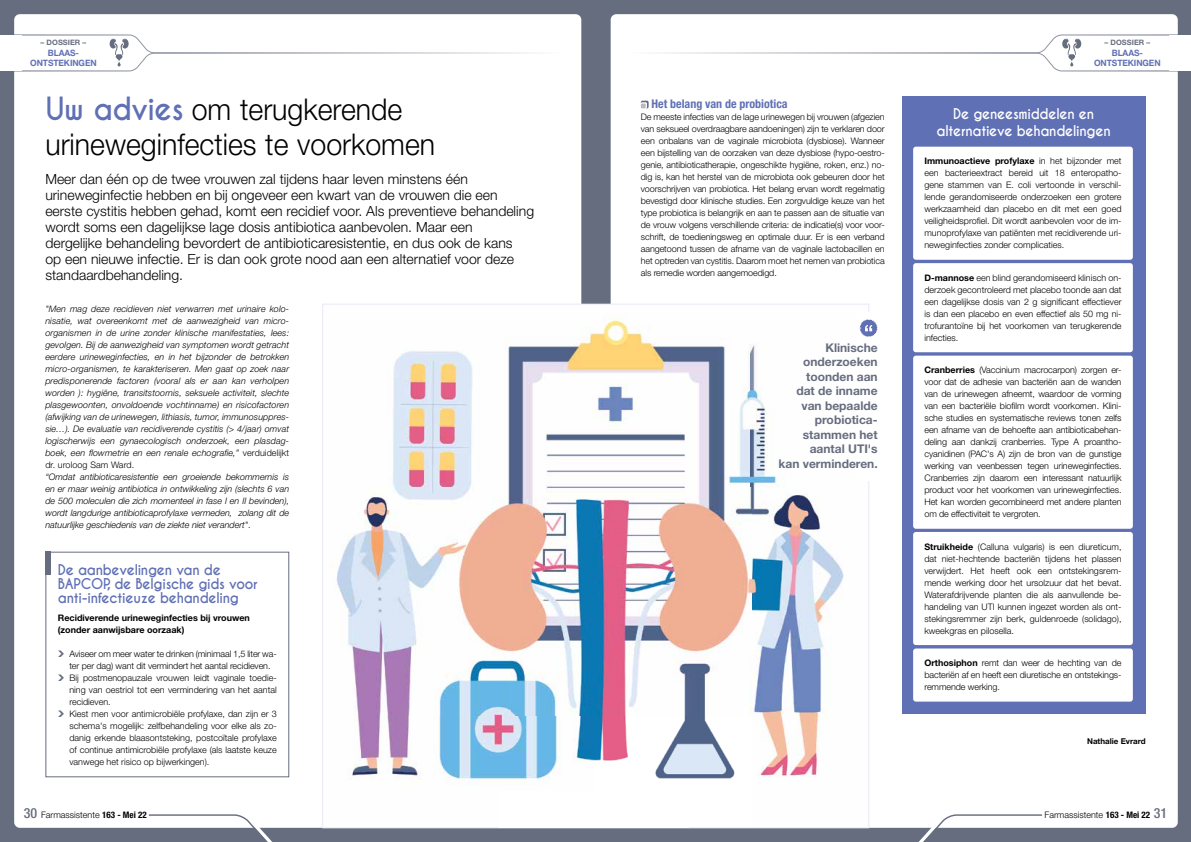
<style>
.page{position:relative;width:1191px;height:842px;background:#fff}
.page>*{position:absolute;margin:0;border:0;box-sizing:border-box;transform-origin:0 0}
.t1{font:300 30px/35px "Helvetica Neue LT Std";color:#000;scale:.95 1}
.t2{font:300 14px/16px "Helvetica Neue LT Std";color:#000}
.t3{font:700 14px/14px "Caviar Dreams";letter-spacing:-.02em;color:#6070b5;scale:.95 1}
.t4{font:700 14px/17px "Caviar Dreams";letter-spacing:-.02em;color:#fff;text-align:center;scale:.95 1}
.t5{font:700 12px/14.5px "Helvetica Neue LT Std";color:#666d7e;text-align:right}
.t6{font:700 condensed 12px "Helvetica Neue LT Std";color:#6070b5}
.t7{font:300 9px/12px "Helvetica Neue LT Std";color:#000;text-align:justify}
.t8{font:italic 300 9px/12px "Helvetica Neue LT Std";letter-spacing:.005em;color:#000;text-align:justify}
.t9{font:700 9px/12px "Helvetica Neue LT Std";color:#000}
.t10{font:700 8.8px/10.5px "Helvetica Neue LT Std";letter-spacing:-.01em;color:#6070b5;text-align:center}
.t11{font:700 8px "Helvetica Neue LT Std";color:#000}
.t12{font:700 7.4px "Helvetica Neue LT Std";letter-spacing:.01em;color:#666d7e}
.s1{font-family:"Caviar Dreams";font-weight:700;color:#6070b5}
.s2{font-weight:700}
.s3{font-style:normal}
.s4{font-weight:500;font-stretch:condensed;font-size:14px;color:#666d7e}
.s5{font-weight:700;font-stretch:condensed}
</style>
<div class="page">
<div style="left:595px;top:0;width:596px;height:842px;background:#666d7e"></div>
<div style="left:610px;top:14px;width:567px;height:814px;background:#fff;border-radius:6px"></div>
<div style="left:0;top:0;width:595px;height:842px;background:#666d7e"></div>
<div style="left:14px;top:14px;width:567px;height:814px;background:#fff;border-radius:6px"></div>
<svg style="left:910px;top:814px;width:133px;height:28px"></svg>
<svg style="left:147px;top:814px;width:133px;height:28px"></svg>
<svg style="left:664px;top:34px;width:527px;height:38px"></svg>
<svg style="left:0;top:34px;width:528px;height:38px"></svg>
<div style="left:45px;top:552px;width:244px;height:225px;border:1px solid #666d7e"></div>
<div style="left:45px;top:552px;width:6px;height:23px;background:#666d7e"></div>
<svg style="left:641px;top:101px;width:7px;height:7px"></svg>
<img style="left:333px;top:306px;width:511px;height:486px">
<div style="left:500px;top:792px;width:188px;height:36px;background:#fff"></div>
<div style="left:901px;top:96px;width:244px;height:618px;background:#6070b5"></div>
<div style="left:913px;top:147px;width:219px;height:113px;background:#fff;border-radius:3px"></div>
<div style="left:913px;top:263px;width:219px;height:89px;background:#fff;border-radius:3px"></div>
<div style="left:913px;top:356px;width:219px;height:173px;background:#fff;border-radius:3px"></div>
<div style="left:913px;top:532px;width:219px;height:113px;background:#fff;border-radius:3px"></div>
<div style="left:913px;top:648px;width:219px;height:54px;background:#fff;border-radius:3px"></div>
<svg style="left:859px;top:319px;width:19px;height:18px"></svg>
<p class="t12" style="left:41px;top:38px;width:47px">– DOSSIER –</p>
<p class="t10" style="left:30px;top:47px;width:68px">BLAAS-<br>ONTSTEKINGEN</p>
<p class="t12" style="left:1104px;top:38px;width:47px">– DOSSIER –</p>
<p class="t10" style="left:1094px;top:47px;width:68px">BLAAS-<br>ONTSTEKINGEN</p>
<h1 class="t1" style="left:45px;top:91px;width:412px"><span class="s1">Uw advies</span> om terugkerende urineweginfecties te voorkomen</h1>
<h2 class="t4" style="left:936px;top:105px;width:185px">De geneesmiddelen en alternatieve behandelingen</h2>
<p class="t7" style="left:924px;top:155px;width:198px"><span class="s2">Immunoactieve profylaxe</span> in het bijzonder met een bacterieextract bereid uit 18 enteropatho&shy;gene stammen van E. coli vertoonde in verschil&shy;lende gerandomiseerde onderzoeken een grotere werkzaamheid dan placebo en dit met een goed veiligheidsprofiel. Dit wordt aanbevolen voor de im&shy;munoprofylaxe van patiënten met recidiverende uri&shy;neweginfecties zonder complicaties.</p>
<p class="t7" style="left:924px;top:271px;width:198px"><span class="s2">D-mannose</span> een blind gerandomiseerd klinisch on&shy;derzoek gecontroleerd met placebo toonde aan dat een dagelijkse dosis van 2 g significant effectiever is dan een placebo en even effectief als 50 mg ni&shy;trofurantoïne bij het voorkomen van terugkerende infecties.</p>
<p class="t7" style="left:924px;top:364px;width:198px"><span class="s2">Cranberries</span> (Vaccinium macrocarpon) zorgen er&shy;voor dat de adhesie van bacteriën aan de wanden van de urinewegen afneemt, waardoor de vorming van een bacteriële biofilm wordt voorkomen. Klini&shy;sche studies en systematische reviews tonen zelfs een afname van de behoefte aan antibioticabehan&shy;deling aan dankzij cranberries. Type A proantho&shy;cyanidinen (PAC's A) zijn de bron van de gunstige werking van veenbessen tegen urineweginfecties.<br>Cranberries zijn daarom een interessant natuurlijk product voor het voorkomen van urineweginfecties.<br>Het kan worden gecombineerd met andere planten om de effectiviteit te vergroten.</p>
<p class="t7" style="left:924px;top:540px;width:198px"><span class="s2">Struikheide</span> (Calluna vulgaris) is een diureticum, dat niet-hechtende bacteriën tijdens het plassen verwijdert. Het heeft ook een ontstekingsrem&shy;mende werking door het ursolzuur dat het bevat.<br>Waterafdrijvende planten die als aanvullende be&shy;handeling van UTI kunnen ingezet worden als ont&shy;stekingsremmer zijn berk, guldenroede (solidago), kweekgras en pilosella.</p>
<p class="t7" style="left:924px;top:657px;width:198px"><span class="s2">Orthosiphon</span> remt dan weer de hechting van de bacteriën af en heeft een diuretische en ontstekings&shy;remmende werking.</p>
<h3 class="t6" style="left:651px;top:97px;width:138px">Het belang van de probiotica</h3>
<p class="t7" style="left:641px;top:111px;width:245px">De meeste infecties van de lage urinewegen bij vrouwen (afgezien van seksueel overdraagbare aandoeningen) zijn te verklaren door een onbalans van de vaginale microbiota (dysbiose). Wanneer een bijstelling van de oorzaken van deze dysbiose (hypo-oestro&shy;genie, antibioticatherapie, ongeschikte hygiëne, roken, enz.) no&shy;dig is, kan het herstel van de microbiota ook gebeuren door het voorschrijven van probiotica. Het belang ervan wordt regelmatig bevestigd door klinische studies. Een zorgvuldige keuze van het type probiotica is belangrijk en aan te passen aan de situatie van de vrouw volgens verschillende criteria: de indicatie(s) voor voor&shy;schrift, de toedieningsweg en optimale duur. Er is een verband aangetoond tussen de afname van de vaginale lactobacillen en het optreden van cystitis. Daarom moet het nemen van probiotica als remedie worden aangemoedigd.</p>
<p class="t2" style="left:45px;top:171px;width:490px">Meer dan één op de twee vrouwen zal tijdens haar leven minstens één urineweginfectie hebben en bij ongeveer een kwart van de vrouwen die een eerste cystitis hebben gehad, komt een recidief voor. Als preventieve behandeling wordt soms een dagelijkse lage dosis antibiotica aanbevolen. Maar een<br>dergelijke behandeling bevordert de antibioticaresistentie, en dus ook de kans<br>op een nieuwe infectie. Er is dan ook grote nood aan een alternatief voor deze standaardbehandeling.</p>
<p class="t8" style="left:45px;top:303px;width:245px">"Men mag deze recidieven niet verwarren met urinaire kolo&shy;nisatie, wat overeenkomt met de aanwezigheid van micro&shy;organismen in de urine zonder klinische manifestaties, lees: gevolgen. Bij de aanwezigheid van symptomen wordt getracht eerdere urineweginfecties, en in het bijzonder de betrokken micro-organismen, te karakteriseren. Men gaat op zoek naar predisponerende factoren (vooral als er aan kan verholpen worden ): hygiëne, transitstoornis, seksuele activiteit, slechte plasgewoonten, onvoldoende vochtinname) en risicofactoren (afwijking van de urinewegen, lithiasis, tumor, immunosuppres&shy;sie…). De evaluatie van recidiverende cystitis (&gt; 4/jaar) omvat logischerwijs een gynaecologisch onderzoek, een plasdag&shy;boek, een flowmetrie en een renale echografie,” <span class="s3">verduidelijkt dr. uroloog Sam Ward.</span></p>
<p class="t8" style="left:45px;top:471px;width:245px">“Omdat antibioticaresistentie een groeiende bekommernis is en er maar weinig antibiotica in ontwikkeling zijn (slechts 6 van de 500 moleculen die zich momenteel in fase I en II bevinden), wordt langdurige antibioticaprofylaxe vermeden, zolang dit de natuurlijke geschiedenis van de ziekte niet verandert"<span class="s3">.</span></p>
<h2 class="t3" style="left:58px;top:563px;width:212px">De aanbevelingen van de<br>BAPCOP, de Belgische gids voor anti-infectieuze behandeling</h2>
<p class="t9" style="left:58px;top:611px;width:193px">Recidiverende urineweginfecties bij vrouwen (zonder aanwijsbare oorzaak)</p>
<p class="t7" style="left:69px;top:647px;width:209px;text-align:left">Aviseer om meer water te drinken (minimaal 1,5 liter wa&shy;ter per dag) want dit vermindert het aantal recidieven.<br>Bij postmenopauzale vrouwen leidt vaginale toedie&shy;ning van oestriol tot een vermindering van het aantal recidieven.<br>Kiest men voor antimicrobiële profylaxe, dan zijn er 3 schema's mogelijk: zelfbehandeling voor elke als zo&shy;danig erkende blaasontsteking, postcoïtale profylaxe of continue antimicrobiële profylaxe (als laatste keuze vanwege het risico op bijwerkingen).</p>
<h3 class="t5" style="left:778px;top:340px;width:101px">Klinische onderzoeken toonden aan<br>dat de inname van bepaalde probiotica&shy;stammen het aantal UTI's<br>kan verminderen.</h3>
<p class="t11" style="left:1087px;top:737px;width:60px">Nathalie Evrard</p>
<p class="t7" style="left:24px;top:808px;width:124px"><span class="s4">30</span> Farmassistente <span class="s5">163 - Mei 22</span></p>
<p class="t7" style="left:1044px;top:808px;width:124px">Farmassistente <span class="s5">163 - Mei 22</span> <span class="s4">31</span></p>
</div>
